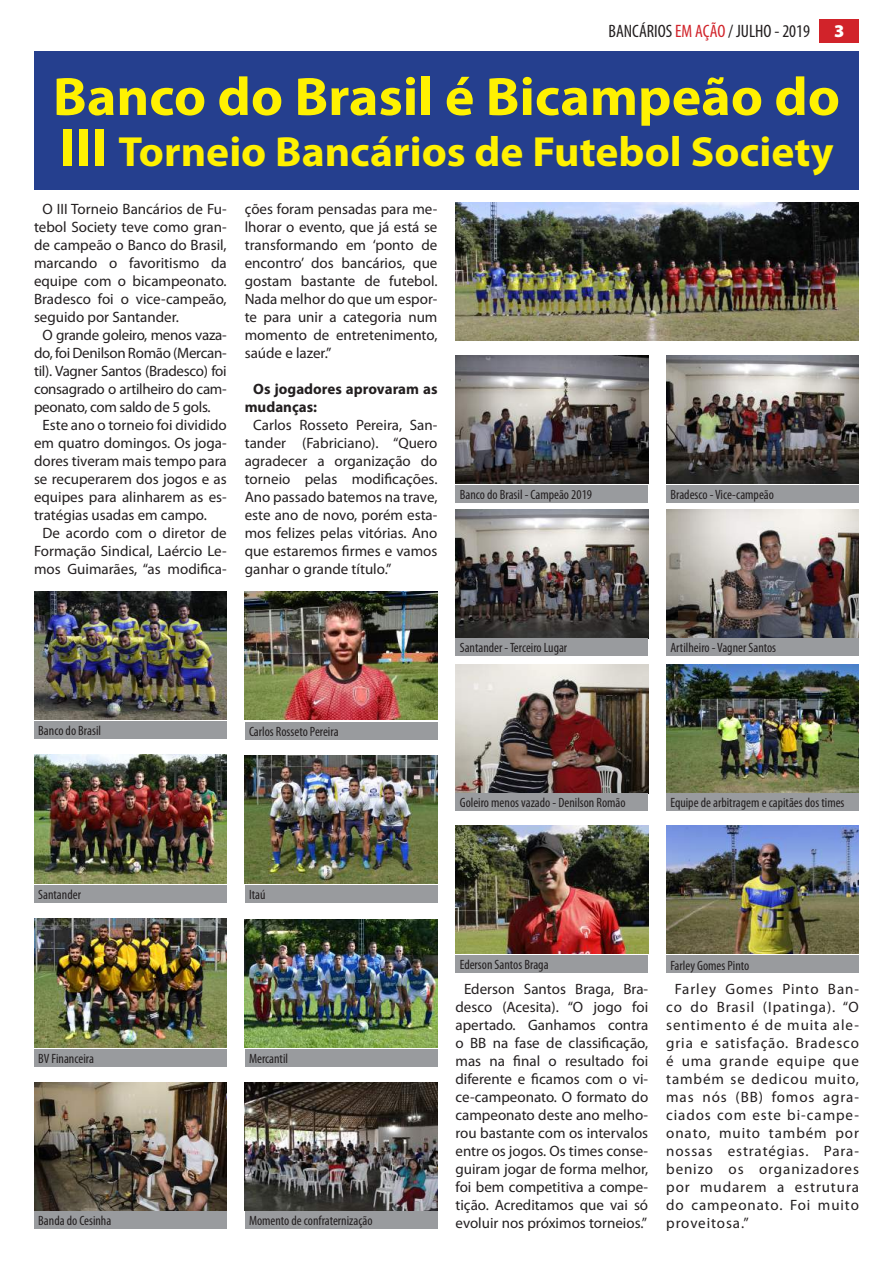
<style>
.page{position:relative;width:893px;height:1263px;background:#fff}
.page>*{position:absolute;margin:0;border:0;box-sizing:border-box;transform-origin:0 0}
.t1{font:700 54.3px "Myriad Pro";color:#fff101}
.t2{font:700 42.3px "Myriad Pro";color:#fff101}
.t3{font:condensed 18px "Myriad Pro";color:#231f20}
.t4{font:900 18px "Myriad Pro";color:#fff}
.t5{font:15px/18px "Myriad Pro";color:#231f20;text-align:justify}
.t6{font:15px "Myriad Pro";letter-spacing:-.02em;color:#231f20}
.t7{font:700 15px/18px "Myriad Pro";color:#231f20}
.t8{font:condensed 13.5px "Myriad Pro";color:#231f20}
.s1{color:#d1232a}
.s2{font-size:54.3px}
</style>
<div class="page">
<div style="left:34px;top:51px;width:825px;height:138px;background:#253f8e"></div>
<img style="left:455px;top:203px;width:404px;height:138px">
<img style="left:34px;top:591px;width:193px;height:129px">
<img style="left:666px;top:510px;width:193px;height:128px">
<img style="left:455px;top:665px;width:193px;height:128px">
<img style="left:666px;top:355px;width:193px;height:129px">
<img style="left:455px;top:510px;width:193px;height:128px">
<img style="left:455px;top:355px;width:193px;height:129px">
<img style="left:245px;top:755px;width:192px;height:129px">
<img style="left:34px;top:754px;width:193px;height:129px">
<img style="left:34px;top:919px;width:193px;height:128px">
<img style="left:666px;top:665px;width:193px;height:128px">
<div style="left:34px;top:721px;width:193px;height:17px;background:#999b9e"></div>
<div style="left:455px;top:485px;width:193px;height:17px;background:#999b9e"></div>
<div style="left:455px;top:638px;width:193px;height:18px;background:#999b9e"></div>
<div style="left:455px;top:793px;width:193px;height:18px;background:#999b9e"></div>
<img style="left:34px;top:1082px;width:193px;height:129px">
<div style="left:34px;top:1211px;width:193px;height:17px;background:#999b9e"></div>
<div style="left:34px;top:885px;width:193px;height:17px;background:#999b9e"></div>
<div style="left:34px;top:1049px;width:193px;height:18px;background:#999b9e"></div>
<img style="left:666px;top:825px;width:193px;height:129px">
<div style="left:666px;top:956px;width:193px;height:17px;background:#999b9e"></div>
<div style="left:245px;top:885px;width:192px;height:17px;background:#999b9e"></div>
<div style="left:666px;top:485px;width:193px;height:17px;background:#999b9e"></div>
<div style="left:666px;top:638px;width:193px;height:18px;background:#999b9e"></div>
<div style="left:666px;top:793px;width:193px;height:18px;background:#999b9e"></div>
<img style="left:245px;top:1082px;width:192px;height:129px">
<div style="left:245px;top:1211px;width:192px;height:17px;background:#999b9e"></div>
<img style="left:245px;top:919px;width:192px;height:128px">
<div style="left:245px;top:1049px;width:192px;height:18px;background:#999b9e"></div>
<img style="left:455px;top:825px;width:193px;height:128px">
<div style="left:455px;top:956px;width:193px;height:17px;background:#999b9e"></div>
<img style="left:245px;top:591px;width:192px;height:129px">
<div style="left:245px;top:722px;width:192px;height:17px;background:#999b9e"></div>
<div style="left:820px;top:19px;width:39px;height:23px;background:#d1232a"></div>
<p class="t3" style="left:609px;top:20px;width:203px">BANCÁRIOS <span class="s1">EM AÇÃO</span> / JULHO - 2019</p>
<p class="t4" style="left:834px;top:19px;width:12px">3</p>
<h1 class="t1" style="left:53px;top:61px;width:789px">Banco do Brasil é Bicampeão do</h1>
<h2 class="t2" style="left:59px;top:124px;width:776px"><span class="s2">III</span> Torneio Bancários de Futebol Society</h2>
<p class="t5" style="left:43px;top:200px;width:186px">O III Torneio Bancários de Fu-</p>
<p class="t5" style="left:34px;top:218px;width:194px">tebol Society teve como gran-</p>
<p class="t5" style="left:34px;top:236px;width:194px">de campeão o Banco do Brasil,</p>
<p class="t5" style="left:34px;top:254px;width:194px">marcando o favoritismo da</p>
<p class="t5" style="left:34px;top:272px;width:194px">equipe com o bicampeonato.</p>
<p class="t5" style="left:34px;top:290px;width:194px">Bradesco foi o vice-campeão,</p>
<p class="t5" style="left:34px;top:308px;width:146px">seguido por Santander.</p>
<p class="t6" style="left:43px;top:326px;width:186px">O grande goleiro, menos vaza-</p>
<p class="t6" style="left:34px;top:344px;width:194px">do, foi Denilson Romão (Mercan-</p>
<p class="t6" style="left:34px;top:362px;width:194px">til). Vagner Santos (Bradesco) foi</p>
<p class="t6" style="left:34px;top:380px;width:194px">consagrado o artilheiro do cam-</p>
<p class="t6" style="left:34px;top:398px;width:178px">peonato, com saldo de 5 gols.</p>
<p class="t5" style="left:43px;top:416px;width:186px">Este ano o torneio foi dividido</p>
<p class="t5" style="left:34px;top:434px;width:194px">em quatro domingos. Os joga-</p>
<p class="t5" style="left:34px;top:452px;width:194px">dores tiveram mais tempo para</p>
<p class="t5" style="left:34px;top:470px;width:194px">se recuperarem dos jogos e as</p>
<p class="t5" style="left:34px;top:488px;width:194px">equipes para alinharem as es-</p>
<p class="t5" style="left:34px;top:506px;width:174px">tratégias usadas em campo.</p>
<p class="t5" style="left:43px;top:524px;width:186px">De acordo com o diretor de</p>
<p class="t5" style="left:34px;top:542px;width:194px">Formação Sindical, Laércio Le-</p>
<p class="t5" style="left:34px;top:560px;width:194px">mos Guimarães, “as modifica-</p>
<p class="t5" style="left:245px;top:200px;width:194px">ções foram pensadas para me&shy;lhorar o evento, que já está se transformando em ‘ponto de encontro’ dos bancários, que gostam bastante de futebol.<br>Nada melhor do que um espor&shy;te para unir a categoria num momento de entretenimento, saúde e lazer.”</p>
<p class="t7" style="left:245px;top:379px;width:194px;text-indent:9px">Os jogadores aprovaram as mudanças:</p>
<p class="t5" style="left:245px;top:416px;width:194px;text-indent:9px">Carlos Rosseto Pereira, San&shy;tander (Fabriciano). “Quero agradecer a organização do torneio pelas modificações.<br>Ano passado batemos na trave, este ano de novo, porém esta&shy;mos felizes pelas vitórias. Ano que estaremos firmes e vamos ganhar o grande título.”</p>
<p class="t8" style="left:460px;top:486px;width:134px">Banco do Brasil - Campeão 2019</p>
<p class="t8" style="left:670px;top:486px;width:105px">Bradesco - Vice-campeão</p>
<p class="t8" style="left:460px;top:640px;width:109px">Santander - Terceiro Lugar</p>
<p class="t8" style="left:670px;top:640px;width:107px">Artilheiro - Vagner Santos</p>
<p class="t8" style="left:38px;top:722px;width:64px">Banco do Brasil</p>
<p class="t8" style="left:249px;top:723px;width:91px">Carlos Rosseto Pereira</p>
<p class="t8" style="left:460px;top:794px;width:167px">Goleiro menos vazado - Denilson Romão</p>
<p class="t8" style="left:670px;top:794px;width:176px">Equipe de arbitragem e capitães dos times</p>
<p class="t8" style="left:38px;top:886px;width:44px">Santander</p>
<p class="t8" style="left:249px;top:886px;width:18px">Itaú</p>
<p class="t8" style="left:460px;top:957px;width:90px">Ederson Santos Braga</p>
<p class="t8" style="left:670px;top:957px;width:80px">Farley Gomes Pinto</p>
<p class="t8" style="left:38px;top:1051px;width:57px">BV Financeira</p>
<p class="t8" style="left:38px;top:1212px;width:75px">Banda do Cesinha</p>
<p class="t8" style="left:249px;top:1051px;width:41px">Mercantil</p>
<p class="t8" style="left:249px;top:1212px;width:125px">Momento de confraternização</p>
<p class="t5" style="left:455px;top:980px;width:194px;text-align:center">Ederson Santos Braga, Bra&shy;desco (Acesita). “O jogo foi apertado. Ganhamos contra o BB na fase de classificação, mas na final o resultado foi diferente e ficamos com o vi&shy;ce-campeonato. O formato do campeonato deste ano melho&shy;rou bastante com os intervalos entre os jogos. Os times conse&shy;guiram jogar de forma melhor, foi bem competitiva a compe&shy;tição. Acreditamos que vai só evoluir nos próximos torneios.”</p>
<p class="t5" style="left:666px;top:980px;width:194px;text-indent:9px">Farley Gomes Pinto Ban&shy;co do Brasil (Ipatinga). “O sentimento é de muita ale&shy;gria e satisfação. Bradesco é uma grande equipe que também se dedicou muito, mas nós (BB) fomos agra&shy;ciados com este bi-campe&shy;onato, muito também por nossas estratégias. Para&shy;benizo os organizadores por mudarem a estrutura do campeonato. Foi muito proveitosa.”</p>
</div>
